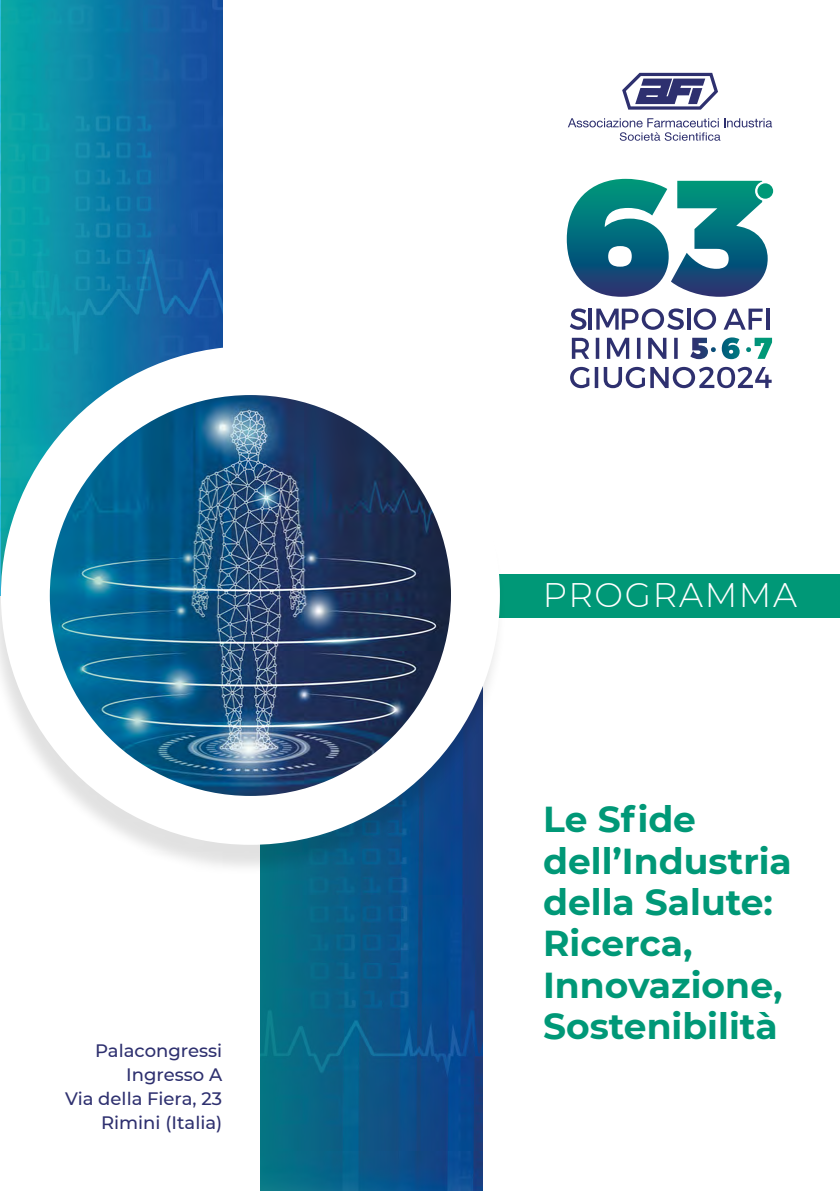
<style>
.page{position:relative;width:840px;height:1191px;background:#fff}
.page>*{position:absolute;margin:0;border:0;box-sizing:border-box;transform-origin:0 0}
.t1{font:700 36px/41.4px "Montserrat";color:#009877}
.t2{font:300 34px "Montserrat";letter-spacing:.05em;color:#fff}
.t3{font:500 18px/24px "Montserrat";color:#2e306f;text-align:right}
</style>
<div class="page">
<div style="left:464px;top:573px;width:375px;height:44px;background:#009877"></div>
<img style="left:454px;top:875px;width:28px;height:316px">
<svg style="left:260px;top:875px;width:194px;height:316px;background:#095c88"></svg>
<div style="left:194px;top:0;width:28px;height:352px;background:#15509f"></div>
<div style="left:1px;top:0;width:193px;height:595px;background:linear-gradient(to right,#07aeab,#1754a3)"></div>
<div style="left:0;top:354px;width:506px;height:521px;background:#000;opacity:.12"></div>
<div style="left:1px;top:346px;width:498px;height:499px;background:#fff;border-radius:50%"></div>
<img style="left:50px;top:395px;width:401px;height:401px;border-radius:200px">
<svg style="left:622px;top:73px;width:95px;height:37px"></svg>
<svg style="left:568px;top:118px;width:203px;height:23px"></svg>
<svg style="left:570px;top:367px;width:201px;height:21px"></svg>
<svg style="left:690px;top:337px;width:81px;height:22px"></svg>
<svg style="left:571px;top:338px;width:106px;height:21px"></svg>
<svg style="left:570px;top:308px;width:16px;height:22px"></svg>
<hr style="left:588px;top:308px;width:4px;height:22px;background:#2e306f">
<svg style="left:596px;top:308px;width:87px;height:22px"></svg>
<svg style="left:687px;top:308px;width:3px;height:22px"></svg>
<svg style="left:693px;top:308px;width:22px;height:22px"></svg>
<svg style="left:723px;top:308px;width:39px;height:22px"></svg>
<svg style="left:766px;top:308px;width:3px;height:22px"></svg>
<svg style="left:566px;top:179px;width:201px;height:118px"></svg>
<div style="left:757px;top:183px;width:15px;height:16px;background:#009877;border-radius:50%"></div>
<p class="t3" style="left:65px;top:1037px;width:158px">Palacongressi<br>Ingresso A<br>Via della Fiera, 23<br>Rimini (Italia)</p>
<p class="t2" style="left:542px;top:572px;width:256px">PROGRAMMA</p>
<p class="t1" style="left:543px;top:797px;width:250px">Le Sfide dell’Industria della Salute:<br>Ricerca,<br>Innovazione,<br>Sostenibilità</p>
</div>
